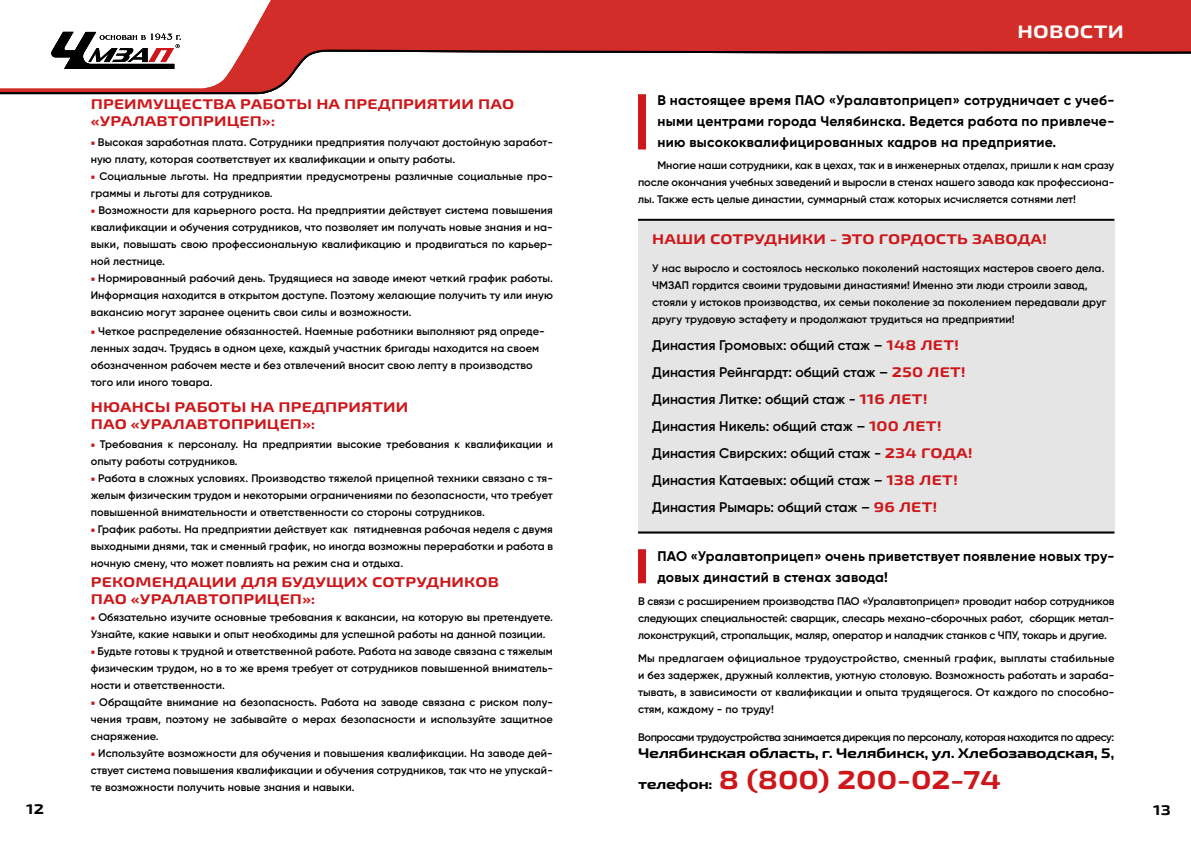
<style>
.page{position:relative;width:1191px;height:842px;background:#fff}
.page>*{position:absolute;margin:0;border:0;box-sizing:border-box;transform-origin:0 0}
.t1{font:700 expanded 26px "Exo 2";color:#cd171a}
.t2{font:700 expanded 18px "Exo 2";letter-spacing:.02em;color:#fff}
.t3{font:700 14px/21px "Gilroy";letter-spacing:.02em;color:#000;text-align:justify}
.t4{font:600 14px/27px "Gilroy";color:#000}
.t5{font:700 expanded 14px/16.8px "Exo 2";letter-spacing:.01em;color:#cd171a}
.t6{font:700 expanded 14px "Exo 2";letter-spacing:-.03em;color:#000}
.t7{font:600 11px/17px "Gilroy";letter-spacing:.01em;color:#000;text-align:justify}
.t8{font:600 11px "Gilroy";letter-spacing:-.03em;color:#000}
.s1{font-family:"Minion Pro";font-weight:400;color:#cd171a}
.s2{font-family:"Exo 2";font-weight:700;font-stretch:expanded;color:#cd171a}
.s3{font-size:14px;color:#000}
</style>
<div class="page">
<div style="left:638px;top:220px;width:476px;height:313px;background:#e5e5e5"></div>
<div style="left:638px;top:94px;width:8px;height:55px;background:#cd171a"></div>
<div style="left:638px;top:549px;width:8px;height:34px;background:#cd171a"></div>
<svg style="left:63px;top:0;width:1128px;height:50px;background:#d84a45"></svg>
<svg style="left:52px;top:32px;width:129px;height:18px"></svg>
<svg style="left:0;top:50px;width:1191px;height:45px"></svg>
<hr style="left:638px;top:219px;width:476px;height:2px;background:#000">
<hr style="left:638px;top:531px;width:476px;height:2px;background:#000">
<p class="t5" style="left:91px;top:96px;width:425px">ПРЕИМУЩЕСТВА РАБОТЫ НА ПРЕДПРИЯТИИ ПАО «УРАЛАВТОПРИЦЕП»:</p>
<p class="t7" style="left:91px;top:133px;width:464px"><span class="s1">■</span> Высокая заработная плата. Сотрудники предприятия получают достойную заработ&shy;ную плату, которая соответствует их квалификации и опыту работы.</p>
<p class="t7" style="left:91px;top:167px;width:464px"><span class="s1">■</span> Социальные льготы. На предприятии предусмотрены различные социальные про&shy;граммы и льготы для сотрудников.</p>
<p class="t7" style="left:91px;top:201px;width:464px"><span class="s1">■</span> Возможности для карьерного роста. На предприятии действует система повышения квалификации и обучения сотрудников, что позволяет им получать новые знания и на&shy;выки, повышать свою профессиональную квалификацию и продвигаться по карьер&shy;ной лестнице.</p>
<p class="t7" style="left:91px;top:269px;width:464px"><span class="s1">■</span> Нормированный рабочий день. Трудящиеся на заводе имеют четкий график работы.<br>Информация находится в открытом доступе. Поэтому желающие получить ту или иную вакансию могут заранее оценить свои силы и возможности.</p>
<p class="t7" style="left:91px;top:323px;width:455px;text-align:left"><span class="s1">■</span> Четкое распределение обязанностей. Наемные работники выполняют ряд опреде&shy;ленных задач. Трудясь в одном цехе, каждый участник бригады находится на своем обозначенном рабочем месте и без отвлечений вносит свою лепту в производство того или иного товара.</p>
<p class="t5" style="left:91px;top:399px;width:319px">НЮАНСЫ РАБОТЫ НА ПРЕДПРИЯТИИ<br>ПАО «УРАЛАВТОПРИЦЕП»:</p>
<p class="t7" style="left:91px;top:436px;width:464px"><span class="s1">■</span> Требования к персоналу. На предприятии высокие требования к квалификации и опыту работы сотрудников.</p>
<p class="t7" style="left:91px;top:470px;width:464px"><span class="s1">■</span> Работа в сложных условиях. Производство тяжелой прицепной техники связано с тя&shy;желым физическим трудом и некоторыми ограничениями по безопасности, что требует повышенной внимательности и ответственности со стороны сотрудников.</p>
<p class="t7" style="left:91px;top:521px;width:464px"><span class="s1">■</span> График работы. На предприятии действует как пятидневная рабочая неделя с двумя выходными днями, так и сменный график, но иногда возможны переработки и работа в ночную смену, что может повлиять на режим сна и отдыха.</p>
<p class="t5" style="left:91px;top:574px;width:409px">РЕКОМЕНДАЦИИ ДЛЯ БУДУЩИХ СОТРУДНИКОВ<br>ПАО «УРАЛАВТОПРИЦЕП»:</p>
<p class="t7" style="left:91px;top:608px;width:464px"><span class="s1">■</span> Обязательно изучите основные требования к вакансии, на которую вы претендуете.<br>Узнайте, какие навыки и опыт необходимы для успешной работы на данной позиции.</p>
<p class="t7" style="left:91px;top:642px;width:464px"><span class="s1">■</span> Будьте готовы к трудной и ответственной работе. Работа на заводе связана с тяжелым физическим трудом, но в то же время требует от сотрудников повышенной вниматель&shy;ности и ответственности.</p>
<p class="t7" style="left:91px;top:693px;width:464px"><span class="s1">■</span> Обращайте внимание на безопасность. Работа на заводе связана с риском полу&shy;чения травм, поэтому не забывайте о мерах безопасности и используйте защитное снаряжение.</p>
<p class="t7" style="left:91px;top:744px;width:464px"><span class="s1">■</span> Используйте возможности для обучения и повышения квалификации. На заводе дей&shy;ствует система повышения квалификации и обучения сотрудников, так что не упускай&shy;те возможности получить новые знания и навыки.</p>
<h2 class="t2" style="left:1017px;top:21px;width:108px">НОВОСТИ</h2>
<p class="t3" style="left:657px;top:89px;width:458px">В настоящее время ПАО «Уралавтоприцеп» сотрудничает с учеб&shy;ными центрами города Челябинска. Ведется работа по привлече&shy;нию высококвалифицированных кадров на предприятие.</p>
<p class="t7" style="left:638px;top:157px;width:478px;text-indent:19px">Многие наши сотрудники, как в цехах, так и в инженерных отделах, пришли к нам сразу после окончания учебных заведений и выросли в стенах нашего завода как профессиона&shy;лы. Также есть целые династии, суммарный стаж которых исчисляется сотнями лет!</p>
<p class="t5" style="left:652px;top:231px;width:396px">НАШИ СОТРУДНИКИ - ЭТО ГОРДОСТЬ ЗАВОДА!</p>
<p class="t7" style="left:652px;top:260px;width:455px;text-align:left">У нас выросло и состоялось несколько поколений настоящих мастеров своего дела.<br>ЧМЗАП гордится своими трудовыми династиями! Именно эти люди строили завод, стояли у истоков производства, их семьи поколение за поколением передавали друг другу трудовую эстафету и продолжают трудиться на предприятии!</p>
<p class="t4" style="left:652px;top:332px;width:322px">Династия Громовых: общий стаж – <span class="s2">148 ЛЕТ!<br></span>Династия Рейнгардт: общий стаж – <span class="s2">250 ЛЕТ!<br></span>Династия Литке: общий стаж - <span class="s2">116 ЛЕТ!<br></span>Династия Никель: общий стаж – <span class="s2">100 ЛЕТ!<br></span>Династия Свирских: общий стаж - <span class="s2">234 ГОДА!<br></span>Династия Катаевых: общий стаж – <span class="s2">138 ЛЕТ!<br></span>Династия Рымарь: общий стаж – <span class="s2">96 ЛЕТ!</span></p>
<p class="t3" style="left:657px;top:546px;width:458px">ПАО «Уралавтоприцеп» очень приветствует появление новых тру&shy;довых династий в стенах завода!</p>
<p class="t7" style="left:638px;top:592px;width:478px">В связи с расширением производства ПАО «Уралавтоприцеп» проводит набор сотрудников следующих специальностей: сварщик, слесарь механо-сборочных работ, сборщик метал&shy;локонструкций, стропальщик, маляр, оператор и наладчик станков с ЧПУ, токарь и другие.</p>
<p class="t7" style="left:638px;top:649px;width:478px">Мы предлагаем официальное трудоустройство, сменный график, выплаты стабильные и без задержек, дружный коллектив, уютную столовую. Возможность работать и зараба&shy;тывать, в зависимости от квалификации и опыта трудящегося. От каждого по способно&shy;стям, каждому - по труду!</p>
<p class="t8" style="left:638px;top:730px;width:478px">Вопросами трудоустройства занимается дирекция по персоналу, которая находится по адресу:</p>
<p class="t6" style="left:638px;top:744px;width:478px">Челябинская область, г. Челябинск, ул. Хлебозаводская, 5,</p>
<h1 class="t1" style="left:638px;top:764px;width:365px"><span class="s3">телефон:</span> 8 (800) 200-02-74</h1>
<p class="t6" style="left:26px;top:800px;width:19px">12</p>
<p class="t6" style="left:1153px;top:802px;width:19px">13</p>
</div>
